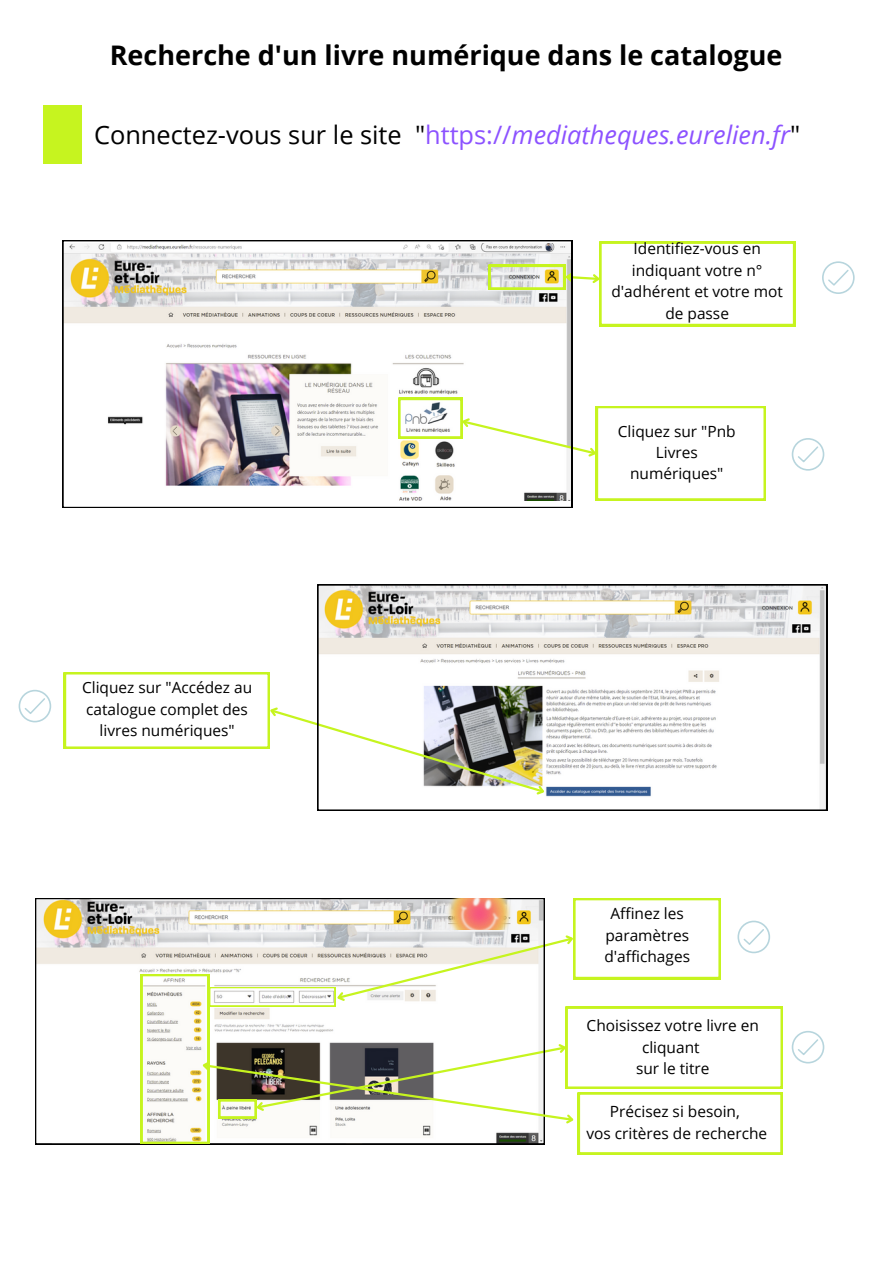
<style>
.page{position:relative;width:893px;height:1264px;background:#fff}
.page>*{position:absolute;margin:0;border:0;box-sizing:border-box;transform-origin:0 0}
.t1{font:700 27px "Open Sans";color:#000}
.t2{font:25.35px "Open Sans";color:#000}
.t3{font:15.45px/21.3px "Open Sans";color:#000;text-align:center}
.s1{color:#8c52ff}
.s2{font-style:italic;color:#8c52ff}
</style>
<div class="page">
<div style="left:43px;top:106px;width:39px;height:58px;background:#c6f41f"></div>
<svg style="left:64px;top:672px;width:253px;height:77px"></svg>
<svg style="left:317px;top:584px;width:510px;height:226px"></svg>
<svg style="left:572px;top:242px;width:223px;height:84px"></svg>
<svg style="left:35px;top:898px;width:106px;height:246px"></svg>
<img style="left:63px;top:240px;width:509px;height:268px">
<svg style="left:398px;top:398px;width:367px;height:102px"></svg>
<svg style="left:791px;top:1031px;width:33px;height:32px"></svg>
<svg style="left:19px;top:689px;width:32px;height:33px"></svg>
<svg style="left:791px;top:438px;width:33px;height:32px"></svg>
<svg style="left:822px;top:261px;width:32px;height:33px"></svg>
<svg style="left:141px;top:898px;width:641px;height:256px"></svg>
<p class="t1" style="left:110px;top:36px;width:674px">Recherche d'un livre numérique dans le catalogue</p>
<p class="t2" style="left:94px;top:117px;width:707px">Connectez-vous sur le site "<span class="s1">https://</span><span class="s2">mediatheques.eurelien.fr</span>"</p>
<p class="t3" style="left:611px;top:238px;width:173px">Identifiez-vous en indiquant votre n° d'adhérent et votre mot de passe</p>
<p class="t3" style="left:82px;top:676px;width:172px">Cliquez sur "Accédez au catalogue complet des livres numériques"</p>
<p class="t3" style="left:617px;top:420px;width:119px">Cliquez sur "Pnb<br>Livres numériques"</p>
<p class="t3" style="left:604px;top:902px;width:87px">Affinez les paramètres d'affichages</p>
<p class="t3" style="left:586px;top:1014px;width:174px">Choisissez votre livre en cliquant</p>
<p class="t3" style="left:636px;top:1057px;width:75px">sur le titre</p>
<p class="t3" style="left:610px;top:1100px;width:131px">Précisez si besoin,</p>
<p class="t3" style="left:586px;top:1122px;width:182px">vos critères de recherche</p>
</div>
